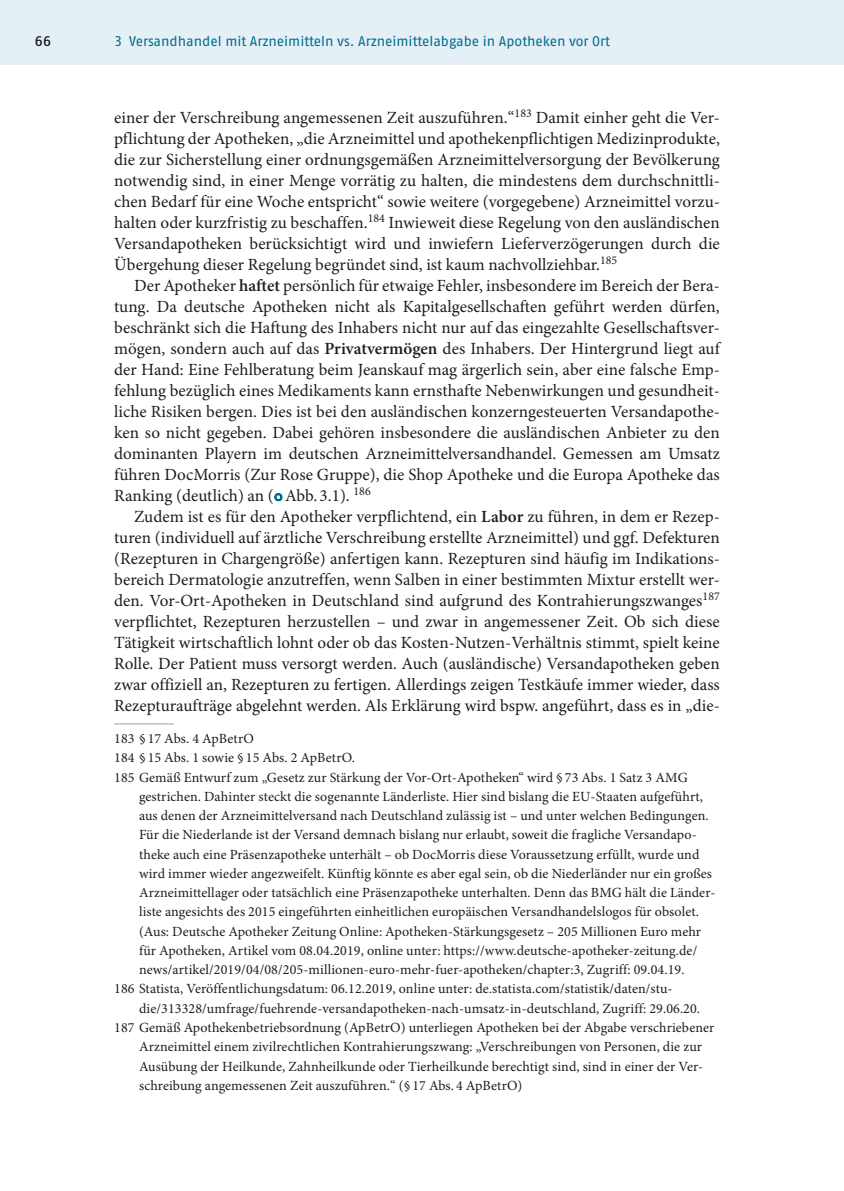
<style>
.page{position:relative;width:844px;height:1191px;background:#fff}
.page>*{position:absolute;margin:0;border:0;box-sizing:border-box;transform-origin:0 0}
.t1{font:17.15px/21px "Minion Pro";letter-spacing:.005em;color:#1d1d1b;text-align:justify}
.t2{font:14px "Minion Pro";letter-spacing:.01em;color:#1d1d1b}
.t3{font:14px "Fago Pro";color:#006b8d}
.t4{font:600 14px "Fago Pro";color:#1d1d1b}
.s1{font-weight:600}
</style>
<div class="page">
<div style="left:114px;top:0;width:729px;height:64px;background:#e4f0f5"></div>
<div style="left:0;top:0;width:114px;height:64px;background:#e4f0f5"></div>
<svg style="left:274px;top:493px;width:9px;height:9px"></svg>
<hr style="left:114px;top:723px;width:60px;height:1px;background:#c7c7c6">
<p class="t4" style="left:35px;top:32px;width:18px">66</p>
<p class="t3" style="left:114px;top:32px;width:497px">3 Versandhandel mit Arzneimitteln vs. Arzneimittelabgabe in Apotheken vor Ort</p>
<p class="t1" style="left:114px;top:107px;width:607px">einer der Verschreibung angemessenen Zeit auszuführen.“<sup>183</sup> Damit einher geht die Ver&shy;pflichtung der Apotheken, „die Arzneimittel und apothekenpflichtigen Medizinprodukte, die zur Sicherstellung einer ordnungsgemäßen Arzneimittelversorgung der Bevölkerung notwendig sind, in einer Menge vorrätig zu halten, die mindestens dem durchschnittli&shy;chen Bedarf für eine Woche entspricht“ sowie weitere (vorgegebene) Arzneimittel vorzu&shy;halten oder kurzfristig zu beschaffen.<sup>184</sup> Inwieweit diese Regelung von den ausländischen Versandapotheken berücksichtigt wird und inwiefern Lieferverzögerungen durch die Übergehung dieser Regelung begründet sind, ist kaum nachvollziehbar.<sup>185</sup></p>
<p class="t1" style="left:114px;top:275px;width:607px;text-indent:20px">Der Apotheker <span class="s1">haftet</span> persönlich für etwaige Fehler, insbesondere im Bereich der Bera&shy;tung. Da deutsche Apotheken nicht als Kapitalgesellschaften geführt werden dürfen, beschränkt sich die Haftung des Inhabers nicht nur auf das eingezahlte Gesellschaftsver&shy;mögen, sondern auch auf das <span class="s1">Privatvermögen</span> des Inhabers. Der Hintergrund liegt auf der Hand: Eine Fehlberatung beim Jeanskauf mag ärgerlich sein, aber eine falsche Emp&shy;fehlung bezüglich eines Medikaments kann ernsthafte Nebenwirkungen und gesundheit&shy;liche Risiken bergen. Dies ist bei den ausländischen konzerngesteuerten Versandapothe&shy;ken so nicht gegeben. Dabei gehören insbesondere die ausländischen Anbieter zu den dominanten Playern im deutschen Arzneimittelversandhandel. Gemessen am Umsatz führen DocMorris (Zur Rose Gruppe), die Shop Apotheke und die Europa Apotheke das Ranking (deutlich) an (<sub>○</sub>Abb. 3.1). <sup>186</sup></p>
<p class="t1" style="left:114px;top:506px;width:607px;text-indent:20px">Zudem ist es für den Apotheker verpflichtend, ein <span class="s1">Labor</span> zu führen, in dem er Rezep&shy;turen (individuell auf ärztliche Verschreibung erstellte Arzneimittel) und ggf. Defekturen (Rezepturen in Chargengröße) anfertigen kann. Rezepturen sind häufig im Indikations&shy;bereich Dermatologie anzutreffen, wenn Salben in einer bestimmten Mixtur erstellt wer&shy;den. Vor-Ort-Apotheken in Deutschland sind aufgrund des Kontrahierungszwanges<sup>187 </sup>verpflichtet, Rezepturen herzustellen – und zwar in angemessener Zeit. Ob sich diese Tätigkeit wirtschaftlich lohnt oder ob das Kosten-Nutzen-Verhältnis stimmt, spielt keine Rolle. Der Patient muss versorgt werden. Auch (ausländische) Versandapotheken geben zwar offiziell an, Rezepturen zu fertigen. Allerdings zeigen Testkäufe immer wieder, dass Rezepturaufträge abgelehnt werden. Als Erklärung wird bspw. angeführt, dass es in „die-</p>
<p class="t2" style="left:114px;top:729px;width:141px">183 § 17 Abs. 4 ApBetrO</p>
<p class="t2" style="left:114px;top:748px;width:242px">184 § 15 Abs. 1 sowie § 15 Abs. 2 ApBetrO.</p>
<p class="t2" style="left:114px;top:768px;width:575px">185 Gemäß Entwurf zum „Gesetz zur Stärkung der Vor-Ort-Apotheken“ wird § 73 Abs. 1 Satz 3 AMG</p>
<p class="t2" style="left:139px;top:787px;width:565px">gestrichen. Dahinter steckt die sogenannte Länderliste. Hier sind bislang die EU-Staaten aufgeführt,</p>
<p class="t2" style="left:139px;top:806px;width:571px">aus denen der Arzneimittelversand nach Deutschland zulässig ist – und unter welchen Bedingungen.</p>
<p class="t2" style="left:139px;top:825px;width:559px">Für die Niederlande ist der Versand demnach bislang nur erlaubt, soweit die fragliche Versandapo-</p>
<p class="t2" style="left:139px;top:845px;width:561px">theke auch eine Präsenzapotheke unterhält – ob DocMorris diese Voraussetzung erfüllt, wurde und</p>
<p class="t2" style="left:139px;top:864px;width:574px">wird immer wieder angezweifelt. Künftig könnte es aber egal sein, ob die Niederländer nur ein großes</p>
<p class="t2" style="left:139px;top:883px;width:577px">Arzneimittellager oder tatsächlich eine Präsenzapotheke unterhalten. Denn das BMG hält die Länder-</p>
<p class="t2" style="left:139px;top:902px;width:561px">liste angesichts des 2015 eingeführten einheitlichen europäischen Versandhandelslogos für obsolet.</p>
<p class="t2" style="left:139px;top:922px;width:563px">(Aus: Deutsche Apotheker Zeitung Online: Apotheken-Stärkungsgesetz – 205 Millionen Euro mehr</p>
<p class="t2" style="left:139px;top:941px;width:559px">für Apotheken, Artikel vom 08.04.2019, online unter: https://www.deutsche-apotheker-zeitung.de/</p>
<p class="t2" style="left:139px;top:960px;width:547px">news/artikel/2019/04/08/205-millionen-euro-mehr-fuer-apotheken/chapter:3, Zugriff: 09.04.19.</p>
<p class="t2" style="left:114px;top:979px;width:559px">186 Statista, Veröffentlichungsdatum: 06.12.2019, online unter: de.statista.com/statistik/daten/stu-</p>
<p class="t2" style="left:139px;top:999px;width:562px">die/313328/umfrage/fuehrende-versandapotheken-nach-umsatz-in-deutschland, Zugriff: 29.06.20.</p>
<p class="t2" style="left:114px;top:1018px;width:601px">187 Gemäß Apothekenbetriebsordnung (ApBetrO) unterliegen Apotheken bei der Abgabe verschriebener</p>
<p class="t2" style="left:139px;top:1037px;width:564px">Arzneimittel einem zivilrechtlichen Kontrahierungszwang: „Verschreibungen von Personen, die zur</p>
<p class="t2" style="left:139px;top:1056px;width:565px">Ausübung der Heilkunde, Zahnheilkunde oder Tierheilkunde berechtigt sind, sind in einer der Ver-</p>
<p class="t2" style="left:139px;top:1076px;width:385px">schreibung angemessenen Zeit auszuführen.“ (§ 17 Abs. 4 ApBetrO)</p>
</div>
